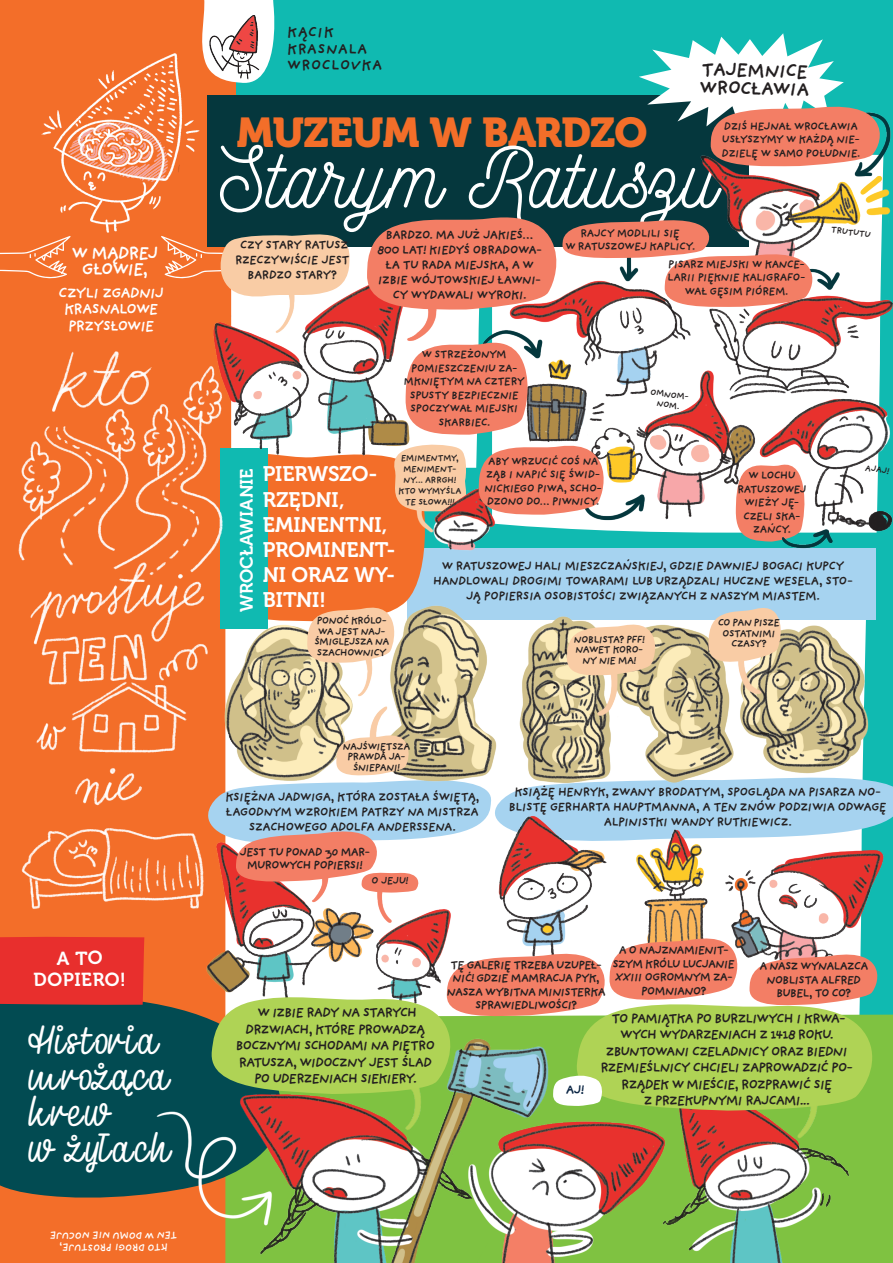
<style>
.page{position:relative;width:893px;height:1263px;background:#fff}
.page>*{position:absolute;margin:0;border:0;box-sizing:border-box;transform-origin:0 0}
.t1{font:84.75px "Nickainley";letter-spacing:.015em;color:#fff}
.t2{font:41.55px/36px "Havana";letter-spacing:-.01em;color:#fff}
.t3{font:41.4px "Museo 900";letter-spacing:-.015em;color:#f36e29}
.t4{font:21px/25.2px "Museo 700";letter-spacing:-.005em;color:#fff}
.t5{font:700 19.5px/18px "Providence Sans Pro";color:#231f20}
.t6{font:18.75px/21.5px "Museo 700";color:#fff;text-align:center}
.t7{font:700 18px/16.4px "Providence Sans Pro";letter-spacing:-.1em;color:#fff;text-align:center}
.t8{font:17.85px "Museo 700";color:#fff}
.t9{font:700 15.3px/16.4px "Providence Sans Pro";letter-spacing:-.09em;color:#fff;text-align:center}
.t10{font:700 15px/16.5px "Providence Sans Pro";color:#231f20}
.t11{font:700 13.8px/16.5px "Providence Sans Pro";letter-spacing:-.105em;color:#231f20;text-align:center}
.t12{font:700 12.9px "Providence Sans Pro";color:#082342}
.t13{font:700 12.45px/15px "Providence Sans Pro";letter-spacing:-.08em;color:#231f20;text-align:center}
.t14{font:700 12px/13.5px "Providence Sans Pro";letter-spacing:-.1em;color:#231f20;text-align:center}
.t15{font:700 11.25px/13.5px "Providence Sans Pro";letter-spacing:-.075em;color:#231f20;text-align:center}
.t16{font:700 10.65px "Providence Sans Pro";color:#231f20}
.t17{font:700 10.5px/10.5px "Providence Sans Pro";letter-spacing:-.09em;color:#231f20;text-align:center}
.t18{font:700 10.35px/12.3px "Providence Sans Pro";letter-spacing:-.045em;color:#fff;text-align:center}
.t19{font:700 9.15px/10.9px "Providence Sans Pro";letter-spacing:-.07em;color:#231f20;text-align:center}
.t20{font:700 9px/10.8px "Providence Sans Pro";color:#231f20;text-align:center}
.s1{font-family:"Providence Pro"}
</style>
<div class="page">
<img style="left:0;top:0;width:893px;height:1263px">
<svg style="left:161px;top:224px;width:190px;height:75px;background:#d4a07a"></svg>
<svg style="left:639px;top:0;width:254px;height:169px"></svg>
<svg style="left:364px;top:210px;width:453px;height:103px"></svg>
<svg style="left:391px;top:337px;width:216px;height:180px"></svg>
<svg style="left:708px;top:604px;width:75px;height:61px;background:#e5caaf"></svg>
<svg style="left:566px;top:621px;width:92px;height:57px;background:#eecaa6"></svg>
<svg style="left:306px;top:604px;width:91px;height:62px;background:#f6c49d"></svg>
<svg style="left:201px;top:732px;width:692px;height:162px"></svg>
<svg style="left:207px;top:934px;width:675px;height:178px"></svg>
<h3 class="t7" style="left:71px;top:244px;width:89px">W MĄDREJ<br>GŁOWIE,</h3>
<p class="t9" style="left:58px;top:284px;width:107px">CZYLI ZGADNIJ<br>KRASNALOWE<br>PRZYSŁOWIE</p>
<h3 class="t6" style="left:33px;top:948px;width:94px;rotate:-1deg">A TO<br>DOPIERO!</h3>
<h2 class="t2" style="left:28px;top:1024px;width:146px">Historia mrożąca krew<br>w żyłach</h2>
<p class="t18" style="left:177px;top:1254px;width:129px;rotate:-180deg">KTO DROGI PROSTUJE,<br>TEN W DOMU NIE NOCUJE</p>
<p class="t10" style="left:287px;top:24px;width:97px">KĄCIK<br>KRASNALA<br>WROCLOVKA</p>
<h3 class="t5" style="left:699px;top:60px;width:112px;rotate:1deg">TAJEMNICE<br>WROCŁAWIA</h3>
<h3 class="t3" style="left:237px;top:109px;width:412px">MUZEUM W BARDZO</h3>
<h1 class="t1" style="left:220px;top:123px;width:498px">Starym Ratuszu</h1>
<p class="t15" style="left:722px;top:119px;width:140px;text-align:left">DZIŚ HEJNAŁ WROCŁAWIA<br>USŁYSZYMY W KAŻDĄ NIE-<br>DZIELĘ W SAMO POŁUDNIE.</p>
<p class="t20" style="left:832px;top:224px;width:42px;rotate:8deg">TRUTUTU</p>
<p class="t13" style="left:235px;top:237px;width:117px">CZY STARY RATUSZ<br>RZECZYWIŚCIE JEST<br>BARDZO STARY?</p>
<p class="t13" style="left:377px;top:227px;width:167px">BARDZO. MA JUŻ JAKIEŚ…<br>800 LAT! KIEDYŚ OBRADOWA-<br>ŁA TU RADA MIEJSKA, A W<br>IZBIE WÓJTOWSKIEJ ŁAWNI-<br>CY WYDAWALI WYROKI.</p>
<p class="t15" style="left:565px;top:226px;width:132px">RAJCY MODLILI SIĘ<br>W RATUSZOWEJ KAPLICY.</p>
<p class="t15" style="left:667px;top:257px;width:140px">PISARZ MIEJSKI W KANCE-<br>LARII PIĘKNIE KALIGRAFO-<br>WAŁ GĘSIM PIÓREM.</p>
<h3 class="t8" style="left:237px;top:612px;width:145px;rotate:-90deg">WROCŁAWIANIE</h3>
<p class="t15" style="left:404px;top:347px;width:123px">W STRZEŻONYM<br>POMIESZCZENIU ZA-<br>MKNIĘTYM NA CZTERY<br>SPUSTY BEZPIECZNIE<br>SPOCZYWAŁ MIEJSKI<br>SKARBIEC.</p>
<p class="t15" style="left:484px;top:454px;width:120px">ABY WRZUCIĆ COŚ NA<br>ZĄB I NAPIĆ SIĘ ŚWID-<br>NICKIEGO PIWA, SCHO-<br>DZONO DO… PIWNICY.</p>
<p class="t20" style="left:651px;top:386px;width:41px;rotate:8deg">OMNOM-<br>NOM.</p>
<p class="t19" style="left:398px;top:452px;width:65px">EMIMENTMY,<br>MENIMENT-<br>NY... ARRGH!<br>KTO WYMYŚLA<br>TE SŁOWA!!!</p>
<h3 class="t4" style="left:263px;top:462px;width:134px">PIERWSZO-<br>RZĘDNI,<br>EMINENTNI,<br>PROMINENT-<br>NI ORAZ WY-</h3>
<p class="t15" style="left:737px;top:468px;width:71px">W LOCHU<br>RATUSZOWEJ<br>WIEŻY JĘ-<br>CZELI SKA-<br>ZAŃCY.</p>
<p class="t13" style="left:433px;top:558px;width:422px">W RATUSZOWEJ HALI MIESZCZAŃSKIEJ, GDZIE DAWNIEJ BOGACI KUPCY<br>HANDLOWALI DROGIMI TOWARAMI LUB URZĄDZALI HUCZNE WESELA, STO-<br>JĄ POPIERSIA OSOBISTOŚCI ZWIĄZANYCH Z NASZYM MIASTEM.</p>
<h3 class="t4" style="left:263px;top:588px;width:65px">BITNI!</h3>
<p class="t17" style="left:314px;top:615px;width:77px">PONOĆ KRÓLO-<br>WA JEST NAJ-<br>ŚMIGLEJSZA NA<br>SZACHOWNICY</p>
<p class="t17" style="left:574px;top:634px;width:73px">NOBLISTA? PFF!<br>NAWET KORO-<br>NY NIE MA!</p>
<p class="t17" style="left:718px;top:617px;width:64px">CO PAN PISZE<br>OSTATNIMI<br>CZASY?</p>
<p class="t20" style="left:866px;top:462px;width:26px;rotate:8deg">AJAJ!</p>
<p class="t17" style="left:343px;top:741px;width:69px">NAJŚWIĘTSZA<br>PRAWDA JA-<br>ŚNIEPANI!</p>
<p class="t13" style="left:225px;top:789px;width:256px">KSIĘŻNA JADWIGA, KTÓRA ZOSTAŁA ŚWIĘTĄ,<br>ŁAGODNYM WZROKIEM PATRZY NA MISTRZA<br>SZACHOWEGO ADOLFA ANDERSSENA.</p>
<p class="t13" style="left:509px;top:785px;width:380px">KSIĄŻĘ HENRYK, ZWANY BRODATYM, SPOGLĄDA NA PISARZA NO-<br>BLISTĘ GERHARTA HAUPTMANNA, A TEN ZNÓW PODZIWIA ODWAGĘ<br>ALPINISTKI WANDY RUTKIEWICZ.</p>
<p class="t14" style="left:239px;top:845px;width:132px">JEST TU PONAD <span class="s1">30</span> MAR-<br>MUROWYCH POPIERSI!</p>
<p class="t16" style="left:371px;top:874px;width:39px;rotate:1deg">O JEJU!</p>
<p class="t14" style="left:612px;top:943px;width:125px">A O NAJZNAMIENIT-<br>SZYM KRÓLU LUCJANIE<br>XXIII OGROMNYM ZA-<br>POMNIANO?</p>
<p class="t14" style="left:446px;top:958px;width:161px">TĘ GALERIĘ TRZEBA UZUPEŁ-<br>NIĆ! GDZIE MAMRACJA PYK,<br>NASZA WYBITNA MINISTERKA<br>SPRAWIEDLIWOŚCI?</p>
<p class="t14" style="left:759px;top:959px;width:111px">A NASZ WYNALAZCA<br>NOBLISTA ALFRED<br>BUBEL, TO CO?</p>
<p class="t11" style="left:235px;top:1004px;width:201px">W IZBIE RADY NA STARYCH<br>DRZWIACH, KTÓRE PROWADZĄ<br>BOCZNYMI SCHODAMI NA PIĘTRO<br>RATUSZA, WIDOCZNY JEST ŚLAD<br>PO UDERZENIACH SIEKIERY.</p>
<p class="t11" style="left:600px;top:1009px;width:255px">TO PAMIĄTKA PO BURZLIWYCH I KRWA-<br>WYCH WYDARZENIACH Z <span class="s1">1</span>4<span class="s1">1</span>8 ROKU.<br>ZBUNTOWANI CZELADNICY ORAZ BIEDNI<br>RZEMIEŚLNICY CHCIELI ZAPROWADZIĆ PO-<br>RZĄDEK W MIEŚCIE, ROZPRAWIĆ SIĘ<br>Z PRZEKUPNYMI RAJCAMI...</p>
<p class="t12" style="left:566px;top:1082px;width:20px">AJ!</p>
</div>
